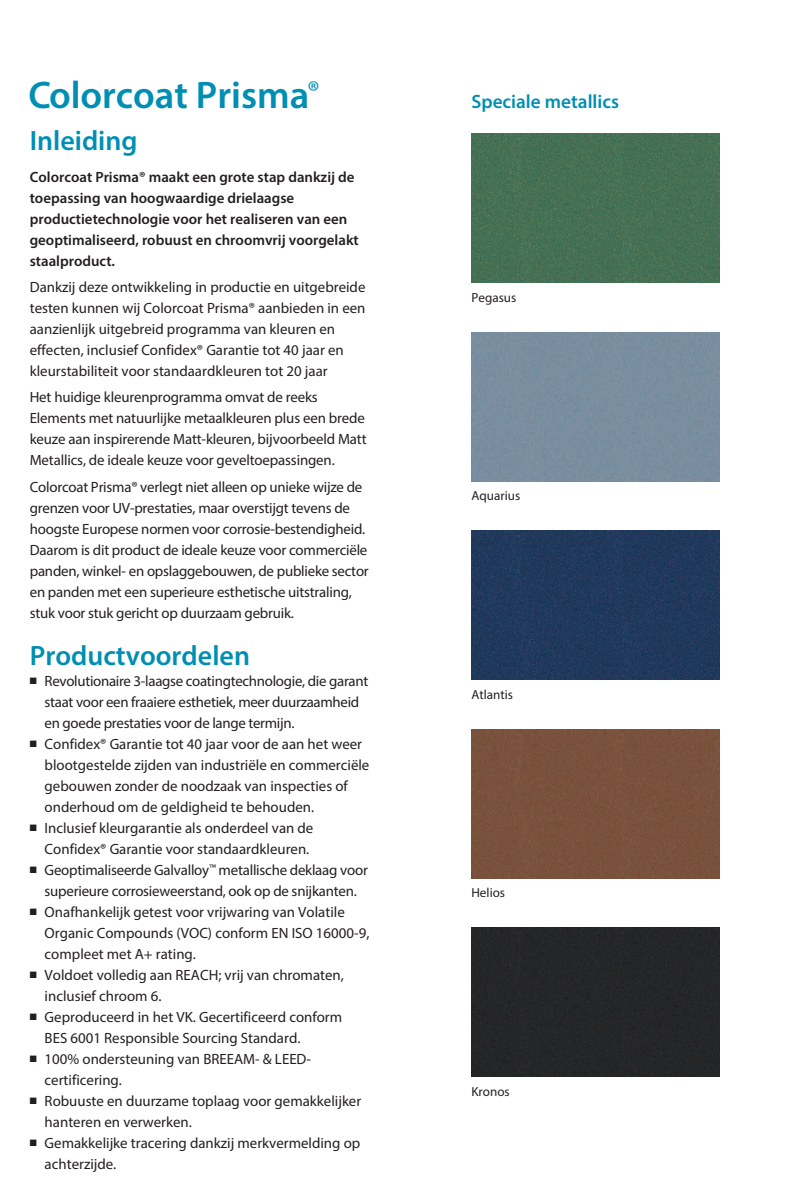
<style>
.page{position:relative;width:794px;height:1191px;background:#fff}
.page>*{position:absolute;margin:0;border:0;box-sizing:border-box;transform-origin:0 0}
.t1{font:600 38.5px "Myriad Pro";color:#008fb3}
.t2{font:600 28px "Myriad Pro";color:#008fb3}
.t3{font:600 19.25px "Myriad Pro";color:#008fb3}
.t4{font:14.88px/21px "Myriad Pro";color:#231f20}
.t5{font:600 14.88px/21px "Myriad Pro";color:#231f20}
.t6{font:14.88px/21px "Myriad Pro";letter-spacing:-.02em;color:#231f20}
.t7{font:13.12px "Myriad Pro";color:#231f20}
</style>
<div class="page">
<img style="left:471px;top:134px;width:248px;height:149px">
<div style="left:471px;top:332px;width:248px;height:149px;background:#798e9f"></div>
<img style="left:471px;top:531px;width:248px;height:149px">
<div style="left:471px;top:729px;width:248px;height:149px;background:#79523c"></div>
<div style="left:471px;top:928px;width:248px;height:148px;background:#252628"></div>
<h1 class="t1" style="left:29px;top:81px;width:292px">Colorcoat Prisma<sup>®</sup></h1>
<h2 class="t2" style="left:30px;top:130px;width:109px">Inleiding</h2>
<p class="t5" style="left:30px;top:167px;width:330px">Colorcoat Prisma® maakt een grote stap dankzij de toepassing van hoogwaardige drielaagse productietechnologie voor het realiseren van een geoptimaliseerd, robuust en chroomvrij voorgelakt staalproduct.</p>
<p class="t4" style="left:30px;top:278px;width:337px">Dankzij deze ontwikkeling in productie en uitgebreide testen kunnen wij Colorcoat Prisma® aanbieden in een aanzienlijk uitgebreid programma van kleuren en effecten, inclusief Confidex® Garantie tot 40 jaar en kleurstabiliteit voor standaardkleuren tot 20 jaar</p>
<p class="t4" style="left:30px;top:388px;width:338px">Het huidige kleurenprogramma omvat de reeks Elements met natuurlijke metaalkleuren plus een brede keuze aan inspirerende Matt-kleuren, bijvoorbeeld Matt Metallics, de ideale keuze voor geveltoepassingen.</p>
<p class="t4" style="left:30px;top:477px;width:340px">Colorcoat Prisma® verlegt niet alleen op unieke wijze de grenzen voor UV-prestaties, maar overstijgt tevens de hoogste Europese normen voor corrosie-bestendigheid.<br>Daarom is dit product de ideale keuze voor commerciële panden, winkel- en opslaggebouwen, de publieke sector en panden met een superieure esthetische uitstraling, stuk voor stuk gericht op duurzaam gebruik.</p>
<h2 class="t2" style="left:30px;top:645px;width:222px">Productvoordelen</h2>
<p class="t6" style="left:45px;top:671px;width:325px;text-indent:-15px">■ Revolutionaire 3-laagse coatingtechnologie, die garant staat voor een fraaiere esthetiek, meer duurzaamheid en goede prestaties voor de lange termijn.</p>
<p class="t4" style="left:45px;top:734px;width:326px;text-indent:-15px">■ Confidex® Garantie tot 40 jaar voor de aan het weer blootgestelde zijden van industriële en commerciële gebouwen zonder de noodzaak van inspecties of onderhoud om de geldigheid te behouden.</p>
<p class="t4" style="left:30px;top:818px;width:285px;text-align:right">■ Inclusief kleurgarantie als onderdeel van de<br>Confidex® Garantie voor standaardkleuren.</p>
<p class="t4" style="left:30px;top:860px;width:340px;text-align:center">■ Geoptimaliseerde Galvalloy<sup>™</sup> metallische deklaag voor superieure corrosieweerstand, ook op de snijkanten.</p>
<p class="t4" style="left:45px;top:902px;width:326px;text-indent:-15px">■ Onafhankelijk getest voor vrijwaring van Volatile<br>Organic Compounds (VOC) conform EN ISO 16000-9, compleet met A+ rating.</p>
<p class="t4" style="left:45px;top:965px;width:301px;text-indent:-15px">■ Voldoet volledig aan REACH; vrij van chromaten, inclusief chroom 6.</p>
<p class="t4" style="left:45px;top:1007px;width:299px;text-indent:-15px">■ Geproduceerd in het VK. Gecertificeerd conform<br>BES 6001 Responsible Sourcing Standard.</p>
<p class="t4" style="left:45px;top:1049px;width:268px;text-indent:-15px">■ 100% ondersteuning van BREEAM- &amp; LEED&shy;certificering.</p>
<p class="t4" style="left:45px;top:1091px;width:318px;text-indent:-15px">■ Robuuste en duurzame toplaag voor gemakkelijker hanteren en verwerken.</p>
<p class="t4" style="left:45px;top:1133px;width:317px;text-indent:-15px">■ Gemakkelijke tracering dankzij merkvermelding op achterzijde.</p>
<p class="t3" style="left:471px;top:94px;width:149px">Speciale metallics</p>
<p class="t7" style="left:471px;top:292px;width:46px">Pegasus</p>
<p class="t7" style="left:471px;top:491px;width:50px">Aquarius</p>
<p class="t7" style="left:471px;top:689px;width:43px">Atlantis</p>
<p class="t7" style="left:471px;top:888px;width:35px">Helios</p>
<p class="t7" style="left:471px;top:1086px;width:40px">Kronos</p>
</div>
